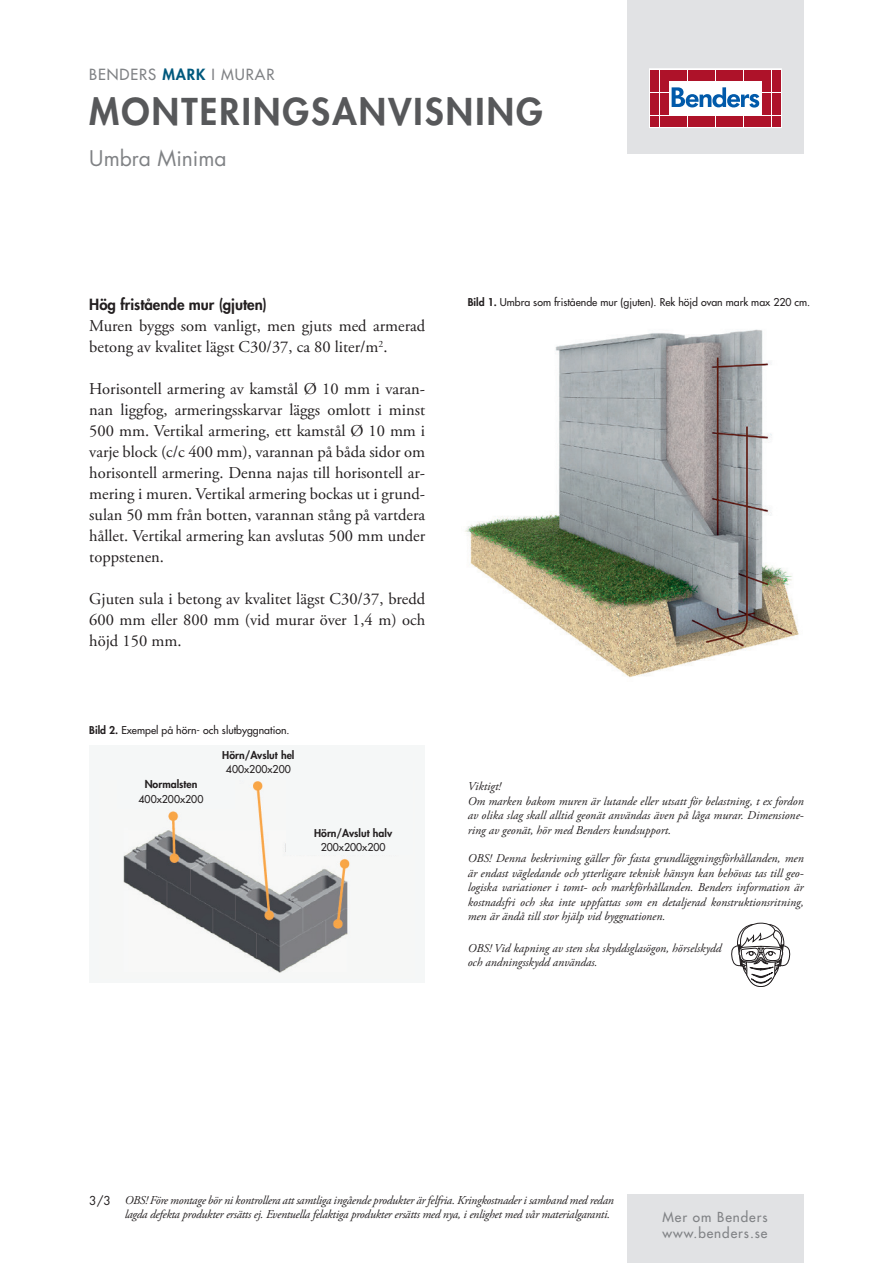
<style>
.page{position:relative;width:893px;height:1263px;background:#fff}
.page>*{position:absolute;margin:0;border:0;box-sizing:border-box;transform-origin:0 0}
.t1{font:800 36px "Futura Std";letter-spacing:.06em;color:#57585a}
.t2{font:21px "Futura Std";color:#808285}
.t3{font:16.5px/21px "Adobe Garamond Pro";color:#231f20;text-align:justify}
.t4{font:800 15px "Futura Std";color:#231f20}
.t5{font:500 15px "Futura Std";letter-spacing:.06em;color:#808285}
.t6{font:500 13.5px/16.2px "Futura Std";letter-spacing:.07em;color:#808285}
.t7{font:italic 12px/14.4px "Adobe Garamond Pro";color:#231f20}
.t8{font:italic 12px/14.4px "Adobe Garamond Pro";letter-spacing:-.02em;color:#231f20}
.t9{font:500 10.5px "Futura Std";color:#231f20}
.t10{font:800 10.5px "Futura Std";color:#231f20}
.s1{font-weight:800;color:#00597d}
.s2{font-weight:800}
.s3{font-family:"Futura Std";font-style:normal}
</style>
<div class="page">
<div style="left:627px;top:0;width:177px;height:153px;background:#e1e2e4"></div>
<svg style="left:649px;top:69px;width:132px;height:59px;background:#eac5cb"></svg>
<div style="left:651px;top:70px;width:8px;height:10px;background:#ae1229"></div>
<div style="left:660px;top:70px;width:8px;height:10px;background:#ae1229"></div>
<div style="left:651px;top:81px;width:8px;height:11px;background:#ae1229"></div>
<div style="left:660px;top:81px;width:8px;height:11px;background:#ae1229"></div>
<div style="left:651px;top:93px;width:8px;height:10px;background:#ae1229"></div>
<div style="left:660px;top:93px;width:8px;height:10px;background:#ae1229"></div>
<div style="left:651px;top:104px;width:8px;height:11px;background:#ae1229"></div>
<div style="left:660px;top:104px;width:8px;height:11px;background:#ae1229"></div>
<div style="left:651px;top:116px;width:8px;height:10px;background:#ae1229"></div>
<div style="left:660px;top:116px;width:8px;height:10px;background:#ae1229"></div>
<div style="left:669px;top:70px;width:8px;height:10px;background:#ae1229"></div>
<div style="left:679px;top:70px;width:8px;height:10px;background:#ae1229"></div>
<div style="left:688px;top:70px;width:8px;height:10px;background:#ae1229"></div>
<div style="left:697px;top:70px;width:9px;height:10px;background:#ae1229"></div>
<div style="left:707px;top:70px;width:8px;height:10px;background:#ae1229"></div>
<div style="left:716px;top:70px;width:8px;height:10px;background:#ae1229"></div>
<div style="left:725px;top:70px;width:9px;height:10px;background:#ae1229"></div>
<div style="left:735px;top:70px;width:8px;height:10px;background:#ae1229"></div>
<div style="left:744px;top:70px;width:8px;height:10px;background:#ae1229"></div>
<div style="left:753px;top:70px;width:9px;height:10px;background:#ae1229"></div>
<div style="left:669px;top:116px;width:8px;height:10px;background:#ae1229"></div>
<div style="left:679px;top:116px;width:8px;height:10px;background:#ae1229"></div>
<div style="left:688px;top:116px;width:8px;height:10px;background:#ae1229"></div>
<div style="left:697px;top:116px;width:9px;height:10px;background:#ae1229"></div>
<div style="left:707px;top:116px;width:8px;height:10px;background:#ae1229"></div>
<div style="left:716px;top:116px;width:8px;height:10px;background:#ae1229"></div>
<div style="left:725px;top:116px;width:9px;height:10px;background:#ae1229"></div>
<div style="left:735px;top:116px;width:8px;height:10px;background:#ae1229"></div>
<div style="left:744px;top:116px;width:8px;height:10px;background:#ae1229"></div>
<div style="left:753px;top:116px;width:9px;height:10px;background:#ae1229"></div>
<div style="left:763px;top:70px;width:8px;height:10px;background:#ae1229"></div>
<div style="left:772px;top:70px;width:8px;height:10px;background:#ae1229"></div>
<div style="left:763px;top:81px;width:8px;height:11px;background:#ae1229"></div>
<div style="left:772px;top:81px;width:8px;height:11px;background:#ae1229"></div>
<div style="left:763px;top:93px;width:8px;height:10px;background:#ae1229"></div>
<div style="left:772px;top:93px;width:8px;height:10px;background:#ae1229"></div>
<div style="left:763px;top:104px;width:8px;height:11px;background:#ae1229"></div>
<div style="left:772px;top:104px;width:8px;height:11px;background:#ae1229"></div>
<div style="left:763px;top:116px;width:8px;height:10px;background:#ae1229"></div>
<div style="left:772px;top:116px;width:8px;height:10px;background:#ae1229"></div>
<svg style="left:672px;top:87px;width:87px;height:21px;background:#90b6d9"></svg>
<div style="left:627px;top:1195px;width:177px;height:68px;background:#e1e2e4"></div>
<img style="left:465px;top:329px;width:334px;height:349px">
<svg style="left:731px;top:923px;width:59px;height:64px"></svg>
<div style="left:89px;top:747px;width:336px;height:235px;background:#f5f7f7"></div>
<img style="left:123px;top:781px;width:227px;height:192px">
<div style="left:118px;top:747px;width:117px;height:62px;background:#f5f7f7"></div>
<div style="left:89px;top:745px;width:336px;height:34px;background:#f5f7f7"></div>
<div style="left:286px;top:762px;width:126px;height:93px;background:#f5f7f7"></div>
<p class="t5" style="left:89px;top:65px;width:187px">BENDERS <span class="s1">MARK</span> I MURAR</p>
<h1 class="t1" style="left:89px;top:89px;width:455px">MONTERINGSANVISNING</h1>
<h2 class="t2" style="left:89px;top:145px;width:139px">Umbra Minima</h2>
<p class="t4" style="left:89px;top:295px;width:179px">Hög fristående mur (gjuten)</p>
<h3 class="t3" style="left:89px;top:316px;width:337px">Muren byggs som vanligt, men gjuts med armerad betong av kvalitet lägst C30/37, ca 80 liter/m<sup>2</sup>.</h3>
<p class="t3" style="left:89px;top:379px;width:337px">Horisontell armering av kamstål Ø 10 mm i varan&shy;nan liggfog, armeringsskarvar läggs omlott i minst 500 mm. Vertikal armering, ett kamstål Ø 10 mm i varje block (c/c 400 mm), varannan på båda sidor om horisontell armering. Denna najas till horisontell ar&shy;mering i muren. Vertikal armering bockas ut i grund&shy;sulan 50 mm från botten, varannan stång på vartdera hållet. Vertikal armering kan avslutas 500 mm under toppstenen.</p>
<h3 class="t3" style="left:89px;top:589px;width:337px">Gjuten sula i betong av kvalitet lägst C30/37, bredd 600 mm eller 800 mm (vid murar över 1,4 m) och höjd 150 mm.</h3>
<p class="t9" style="left:89px;top:723px;width:202px"><span class="s2">Bild 2.</span> Exempel på hörn- och slutbyggnation.</p>
<p class="t10" style="left:145px;top:778px;width:54px">Normalsten</p>
<p class="t9" style="left:139px;top:792px;width:66px">400x200x200</p>
<p class="t10" style="left:222px;top:749px;width:74px">Hörn/Avslut hel</p>
<p class="t9" style="left:226px;top:763px;width:66px">400x200x200</p>
<p class="t10" style="left:314px;top:826px;width:79px">Hörn/Avslut halv</p>
<p class="t9" style="left:321px;top:841px;width:66px">200x200x200</p>
<p class="t9" style="left:468px;top:296px;width:344px"><span class="s2">Bild 1.</span> Umbra som fristående mur (gjuten). Rek höjd ovan mark max 220 cm.</p>
<p class="t7" style="left:468px;top:780px;width:337px">Viktigt!<br>Om marken bakom muren är lutande eller utsatt för belastning, t ex fordon av olika slag skall alltid geonät användas även på låga murar. Dimensione&shy;ring av geonät, hör med Benders kundsupport.</p>
<p class="t7" style="left:468px;top:852px;width:337px;text-align:justify">OBS! Denna beskrivning gäller för fasta grundläggningsförhållanden, men är endast vägledande och ytterligare teknisk hänsyn kan behövas tas till geo&shy;logiska variationer i tomt- och markförhållanden. Benders information är kostnadsfri och ska inte uppfattas som en detaljerad konstruktionsritning, men är ändå till stor hjälp vid byggnationen.</p>
<p class="t7" style="left:468px;top:941px;width:255px">OBS! Vid kapning av sten ska skyddsglasögon, hörselskydd och andningsskydd användas.</p>
<p class="t8" style="left:125px;top:1193px;width:491px;text-indent:-35px"><span class="s3">3/3</span> OBS! Före montage bör ni kontrollera att samtliga ingående produkter är felfria. Kringkostnader i samband med redan lagda defekta produkter ersätts ej. Eventuella felaktiga produkter ersätts med nya, i enlighet med vår materialgaranti.</p>
<p class="t6" style="left:662px;top:1209px;width:107px">Mer om Benders www.benders.se</p>
</div>
